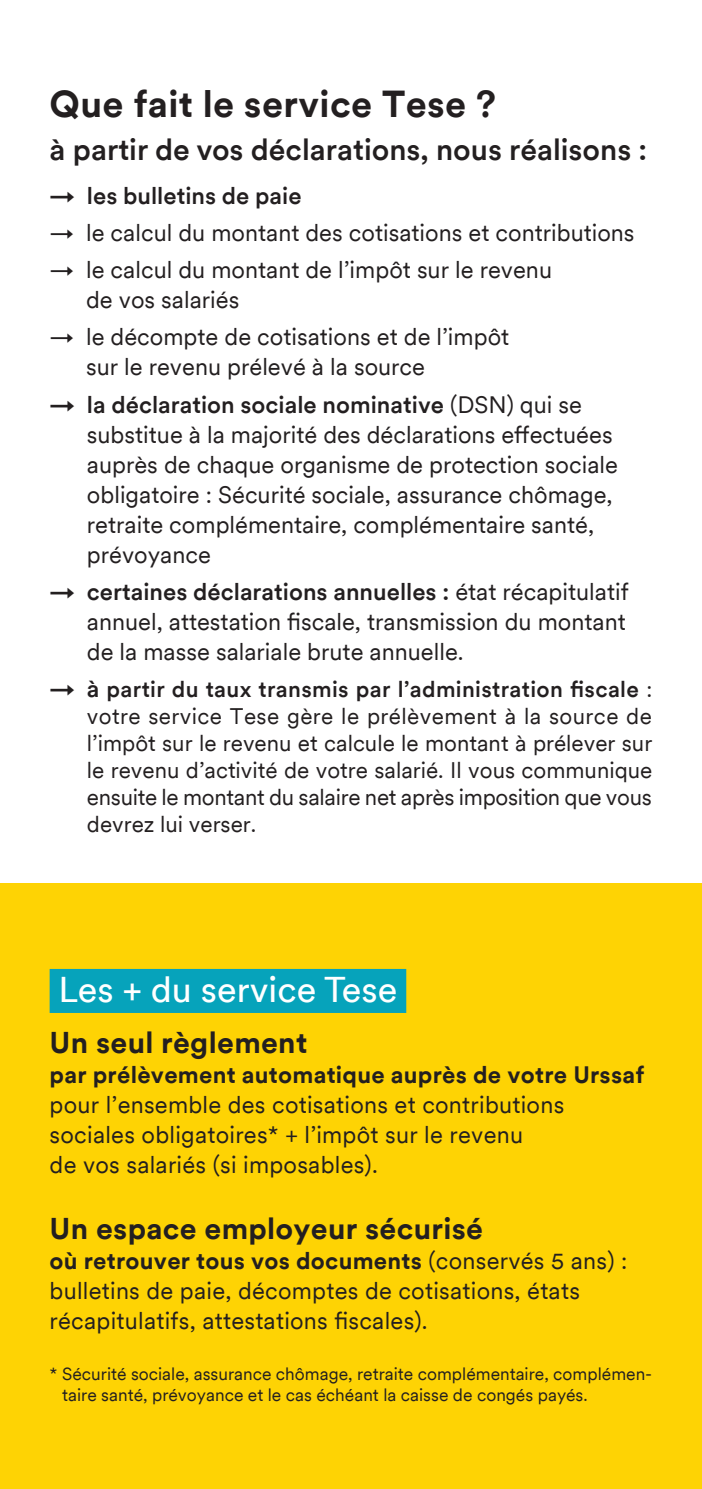
<style>
.page{position:relative;width:702px;height:1489px;background:#fff}
.page>*{position:absolute;margin:0;border:0;box-sizing:border-box;transform-origin:0 0}
.t1{font:700 37.5px "Circular";letter-spacing:.01em;color:#231f20}
.t2{font:35.75px "Circular";color:#fff}
.t3{font:700 30px "Circular";letter-spacing:.01em;color:#231f20}
.t4{font:500 30px "Circular";color:#231f20}
.t5{font:23.75px/30px "Circular";color:#231f20}
.t6{font:500 23.75px "Circular";color:#231f20}
.Texte{font:22.5px/27px "Circular";letter-spacing:-.015em;color:#231f20;text-align:justify}
.t7{font:17.5px/21px "Circular";color:#231f20}
.s1{font-weight:500}
.s2{font-weight:500;font-size:23.75px}
.s3{font-weight:700}
</style>
<div class="page">
<div style="left:0;top:883px;width:702px;height:605px;background:#fed304"></div>
<div style="left:50px;top:968px;width:356px;height:44px;background:#06a3bb"></div>
<p class="t1" style="left:50px;top:78px;width:447px">Que fait le service Tese ?</p>
<p class="t4" style="left:50px;top:129px;width:599px">à partir de vos déclarations, nous réalisons :</p>
<p class="t6" style="left:50px;top:179px;width:253px">→ les bulletins de paie</p>
<p class="t5" style="left:50px;top:217px;width:586px">→ le calcul du montant des cotisations et contributions</p>
<p class="t5" style="left:86px;top:254px;width:467px;text-indent:-36px">→ le calcul du montant de l’impôt sur le revenu de vos salariés</p>
<p class="t5" style="left:86px;top:321px;width:424px;text-indent:-36px">→ le décompte de cotisations et de l’impôt sur le revenu prélevé à la source</p>
<p class="t5" style="left:87px;top:388px;width:532px;text-indent:-37px"><span class="s1">→ la déclaration sociale nominative</span> (DSN) qui se substitue à la majorité des déclarations effectuées auprès de chaque organisme de protection sociale obligatoire : Sécurité sociale, assurance chômage, retraite complémentaire, complémentaire santé, prévoyance</p>
<p class="t5" style="left:87px;top:575px;width:543px;text-indent:-37px"><span class="s1">→ certaines déclarations annuelles :</span> état récapitulatif annuel, attestation fiscale, transmission du montant de la masse salariale brute annuelle.</p>
<p class="Texte" style="left:87px;top:674px;width:567px;text-indent:-37px"><span class="s2">→ à</span> <span class="s1">partir du taux transmis par l’administration fiscale</span> : votre service Tese gère le prélèvement à la source de l’impôt sur le revenu et calcule le montant à prélever sur le revenu d’activité de votre salarié. Il vous communique ensuite le montant du salaire net après imposition que vous devrez lui verser.</p>
<p class="t2" style="left:59px;top:965px;width:340px">Les + du service Tese</p>
<p class="t3" style="left:50px;top:1022px;width:259px">Un seul règlement</p>
<p class="t5" style="left:50px;top:1058px;width:596px"><span class="s3">par prélèvement automatique auprès de votre Urssaf </span>pour l’ensemble des cotisations et contributions sociales obligatoires* + l’impôt sur le revenu<br>de vos salariés (si imposables).</p>
<p class="t3" style="left:50px;top:1207px;width:435px">Un espace employeur sécurisé</p>
<p class="t5" style="left:50px;top:1244px;width:579px"><span class="s3">où retrouver tous vos documents</span> (conservés 5 ans) : bulletins de paie, décomptes de cotisations, états récapitulatifs, attestations fiscales).</p>
<p class="t7" style="left:62px;top:1362px;width:591px;text-indent:-13px">* Sécurité sociale, assurance chômage, retraite complémentaire, complémen&shy;taire santé, prévoyance et le cas échéant la caisse de congés payés.</p>
</div>
